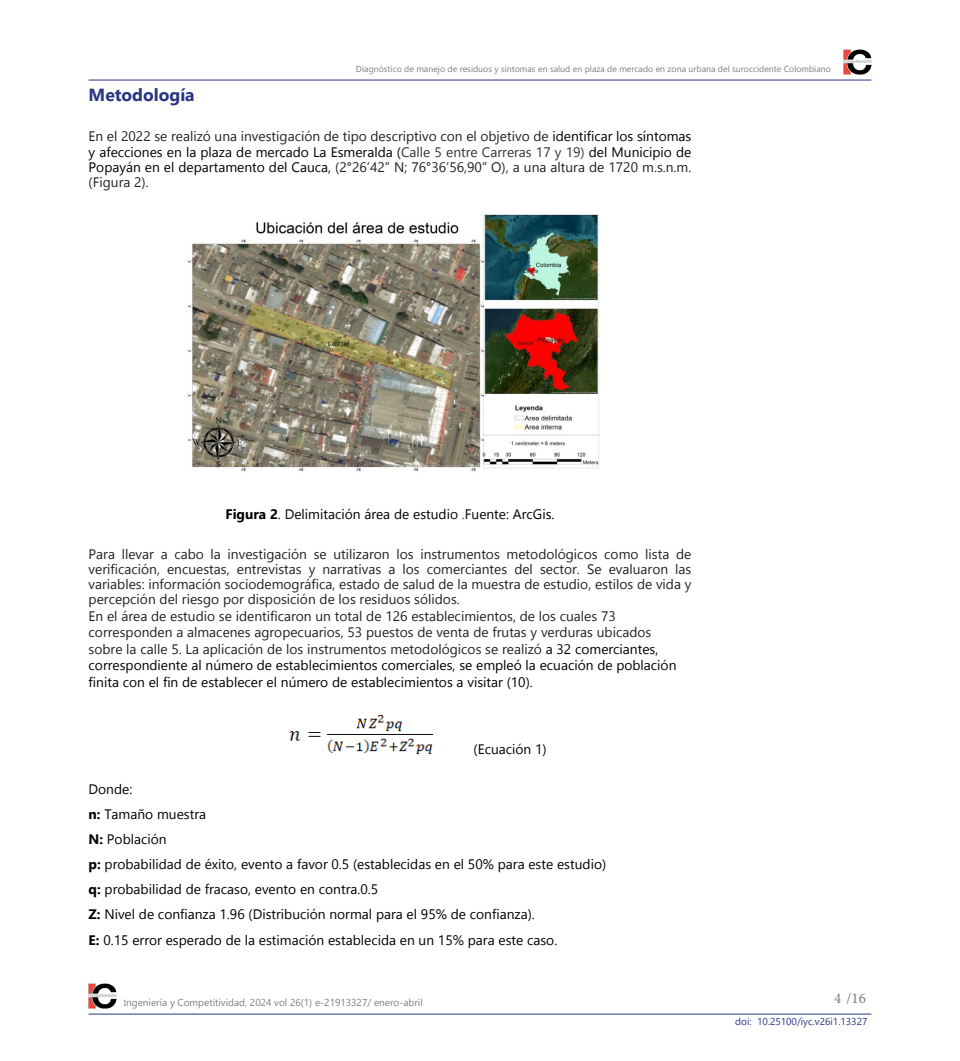
<style>
.page{position:relative;width:960px;height:1061px;background:#fff}
.page>*{position:absolute;margin:0;border:0;box-sizing:border-box;transform-origin:0 0}
.t1{font:700 17.5px "Gadugi";color:#283583}
.t2{font:15px "Minion Pro";color:#7e7e7d}
.t3{font:13.75px/15.1px "Gadugi";color:#202124;text-align:justify}
.t4{font:13.75px/25.1px "Gadugi";color:#000}
.t5{font:10px "Gadugi";color:#7e7e7d}
.t6{font:10px "Gadugi";color:#283583}
.t7{font:8.75px "Gadugi";color:#7e7e7d}
.s1{color:#000}
.s2{color:#333}
.s3{font-weight:700}
.s4{color:#f00}
.s5{font-size:8.75px}
</style>
<div class="page">
<hr style="left:89px;top:1014px;width:782px;height:1px;background:#283583">
<img style="left:89px;top:983px;width:28px;height:26px">
<hr style="left:89px;top:80px;width:782px;height:1px;background:#283583">
<img style="left:843px;top:49px;width:28px;height:26px">
<img style="left:188px;top:214px;width:411px;height:257px">
<img style="left:290px;top:714px;width:142px;height:39px">
<p class="t7" style="left:356px;top:64px;width:476px">Diagnóstico de manejo de residuos y síntomas en salud en plaza de mercado en zona urbana del suroccidente Colombiano</p>
<p class="t1" style="left:89px;top:85px;width:108px">Metodología</p>
<p class="t3" style="left:89px;top:129px;width:604px">En el 2022 se realizó una investigación de tipo descriptivo con el objetivo de <span class="s1">identificar los síntomas y afecciones en la plaza de mercado La Esmeralda (</span><span class="s2">Calle 5 entre Carreras 17 y 19)</span> <span class="s1">del Municipio de Popayán en el departamento del Cauca,</span> (2°26’42” N; 76°36’56,90” O), a una altura de 1720 m.s.n.m. (Figura 2).</p>
<p class="t4" style="left:226px;top:501px;width:330px"><span class="s3">Figura 2</span>. Delimitación área de estudio <span class="s4">.</span>Fuente: ArcGis.</p>
<p class="t3" style="left:89px;top:547px;width:604px">Para llevar a cabo la investigación se utilizaron los instrumentos metodológicos como lista de verificación, encuestas, entrevistas y narrativas a los comerciantes del sector. Se evaluaron las variables: información sociodemográfica, estado de salud de la muestra de estudio, estilos de vida y percepción del riesgo por disposición de los residuos sólidos.</p>
<p class="t3" style="left:89px;top:608px;width:589px;line-height:16.5px;text-align:left">En el área de estudio se identificaron un total de 126 establecimientos, de los cuales 73 corresponden a almacenes agropecuarios, 53 puestos de venta de frutas y verduras ubicados sobre la calle 5. La aplicación de los instrumentos metodológicos se realizó <span class="s1">a 32 comerciantes, correspondiente al número de establecimientos comerciales, se empleó la ecuación de población finita con el fin de establecer el número de establecimientos a visitar (10).</span></p>
<p class="t4" style="left:474px;top:736px;width:75px">(Ecuación 1)</p>
<p class="t4" style="left:89px;top:776px;width:519px">Donde:<br><span class="s3">n:</span> Tamaño muestra<br><span class="s3">N:</span> Población<br><span class="s3">p:</span> probabilidad de éxito, evento a favor 0.5 (establecidas en el 50% para este estudio) <span class="s3">q:</span> probabilidad de fracaso, evento en contra.0.5<br><span class="s3">Z:</span> Nivel de confianza 1.96 (Distribución normal para el 95% de confianza).<br><span class="s3">E:</span> 0.15 error esperado de la estimación establecida en un 15% para este caso.</p>
<p class="t5" style="left:124px;top:996px;width:300px"><span class="s5">I</span>ngeniería y Competitividad, 2024 vol 26(1) e-21913327/ enero-abril</p>
<p class="t2" style="left:834px;top:988px;width:33px">4 /16</p>
<p class="t6" style="left:735px;top:1016px;width:134px">doi: 10.25100/iyc.v26i1.13327</p>
</div>
